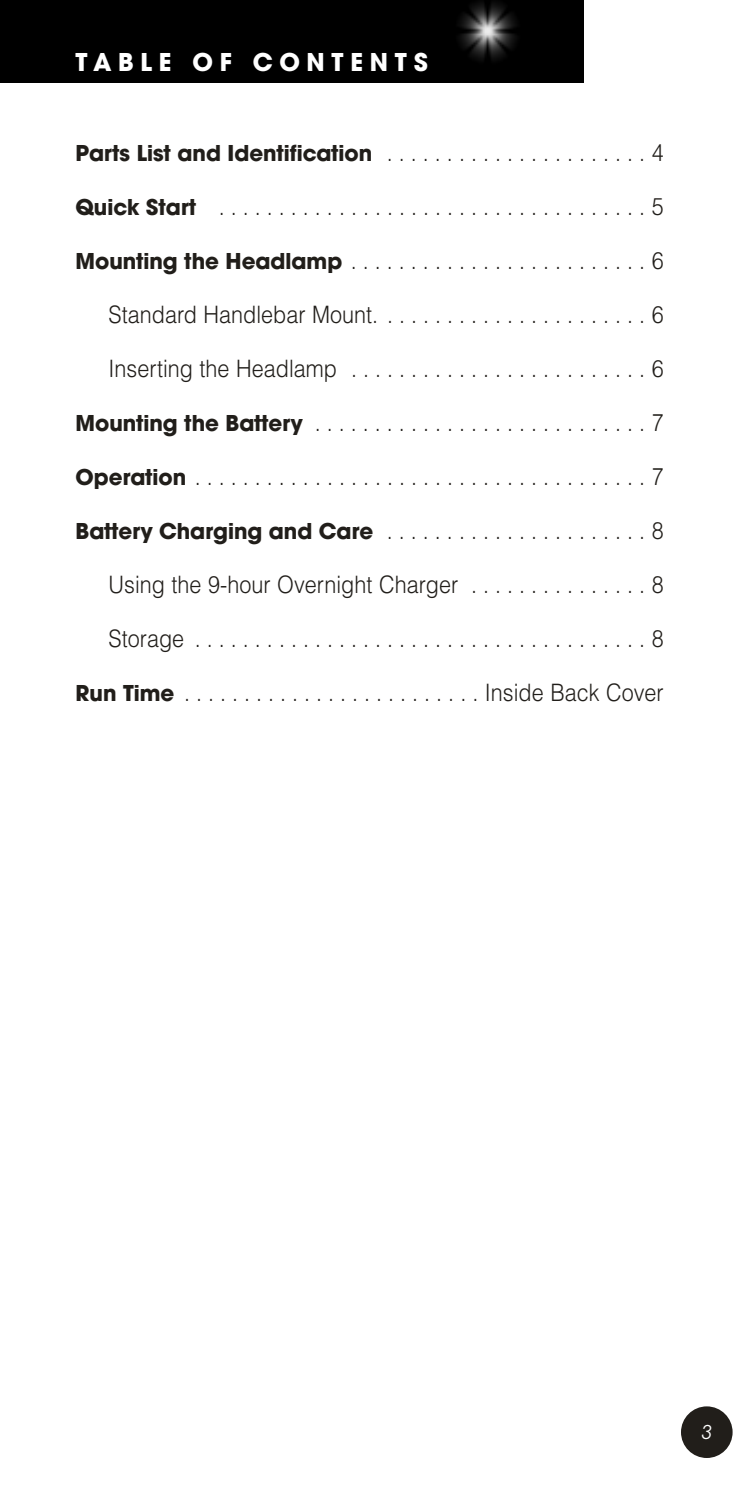
<style>
.page{position:relative;width:756px;height:1512px;background:#fff}
.page>*{position:absolute;margin:0;border:0;box-sizing:border-box;transform-origin:0 0}
.t1{font:700 27px "Avant Garde Md ITC";letter-spacing:.25em;color:#fff}
.t2{font:300 24px "Helvetica";color:#211e1a;scale:.9 1}
.t3{font:700 24px "Avant Garde Md ITC";color:#211e1a}
.t4{font:italic 21px "Avant Garde ITC";color:#fff}
.s1{font-family:"Helvetica";font-weight:300}
.s2{font-family:"Avant Garde Md ITC";font-weight:700}
</style>
<div class="page">
<div style="left:681px;top:1406px;width:52px;height:52px;background:#211e1a;border-radius:50%"></div>
<div style="left:0;top:0;width:584px;height:82px;background:#000"></div>
<p class="t1" style="left:76px;top:53px;width:354px">TABLE OF CONTENTS</p>
<p class="t3" style="left:76px;top:145px;width:590px">Parts List and Identification <span class="s1">. . . . . . . . . . . . . . . . . . . . . . 4</span></p>
<p class="t2" style="left:76px;top:193px;width:655px"><span class="s2">Quick Start</span> . . . . . . . . . . . . . . . . . . . . . . . . . . . . . . . . . . . . 5</p>
<p class="t2" style="left:76px;top:247px;width:655px"><span class="s2">Mounting the Headlamp</span> . . . . . . . . . . . . . . . . . . . . . . . . . 6</p>
<p class="t2" style="left:109px;top:301px;width:618px">Standard Handlebar Mount. . . . . . . . . . . . . . . . . . . . . . . 6</p>
<p class="t2" style="left:109px;top:355px;width:618px">Inserting the Headlamp . . . . . . . . . . . . . . . . . . . . . . . . . 6</p>
<p class="t2" style="left:76px;top:409px;width:655px"><span class="s2">Mounting the Battery</span> . . . . . . . . . . . . . . . . . . . . . . . . . . . . 7</p>
<p class="t2" style="left:76px;top:463px;width:655px"><span class="s2">Operation</span> . . . . . . . . . . . . . . . . . . . . . . . . . . . . . . . . . . . . . . 7</p>
<p class="t2" style="left:76px;top:517px;width:655px"><span class="s2">Battery Charging and Care</span> . . . . . . . . . . . . . . . . . . . . . . 8</p>
<p class="t2" style="left:109px;top:571px;width:618px">Using the 9-hour Overnight Charger . . . . . . . . . . . . . . . 8</p>
<p class="t2" style="left:109px;top:625px;width:618px">Storage . . . . . . . . . . . . . . . . . . . . . . . . . . . . . . . . . . . . . . 8</p>
<p class="t2" style="left:76px;top:679px;width:655px"><span class="s2">Run Time</span> . . . . . . . . . . . . . . . . . . . . . . . . . Inside Back Cover</p>
<p class="t4" style="left:702px;top:1425px;width:12px">3</p>
</div>
